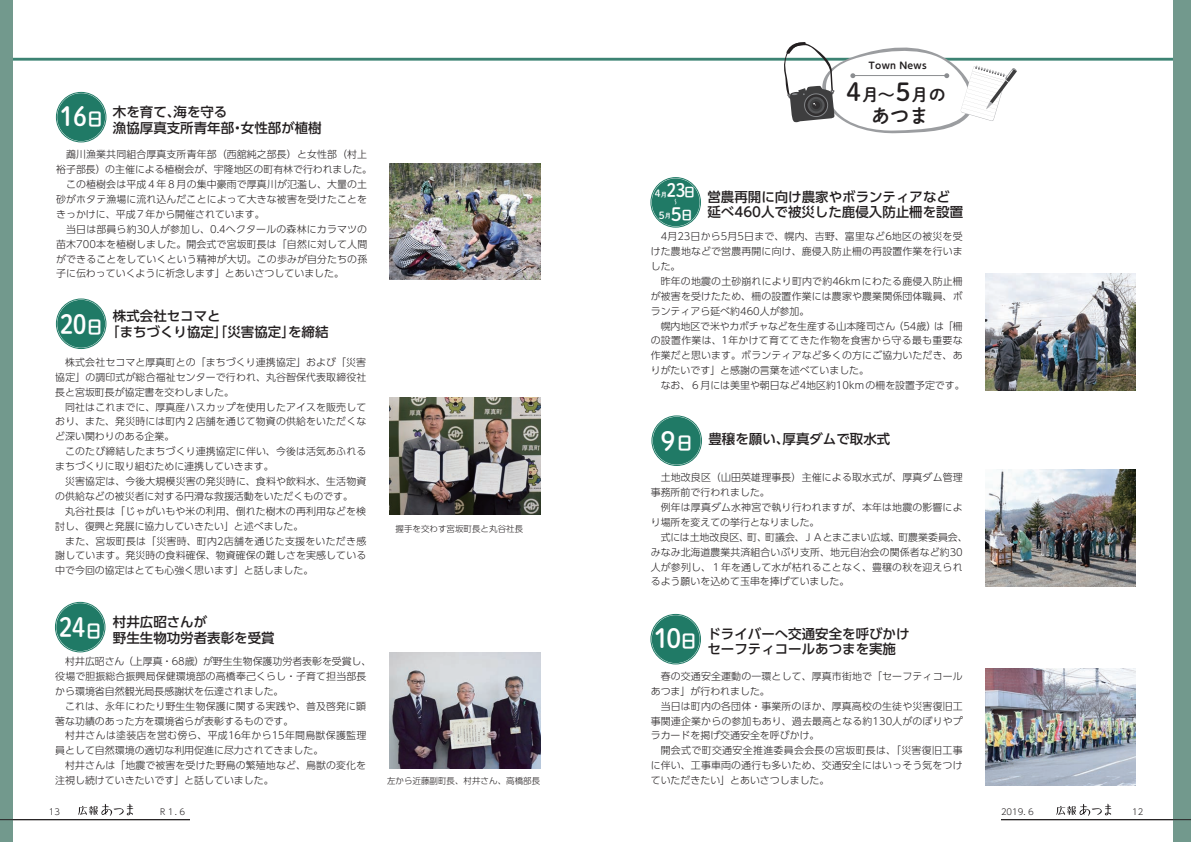
<style>
.page{position:relative;width:1191px;height:842px;background:#fff}
.page>*{position:absolute;margin:0;border:0;box-sizing:border-box;transform-origin:0 0}
.t1{font:26.2px "Shuei M Go Std B";color:#fff}
.t2{font:26.2px "Shuei M Go Std B";color:#fff;scale:.95 1}
.t3{font:24.8px "Shuei M Go Std B";color:#231f20}
.t4{font:19.1px "Shuei M Go Std B";color:#fff}
.t5{font:500 19.1px "Maru Anti Std";color:#231f20}
.t6{font:18.4px "Shuei M Go Std B";color:#fff}
.t7{font:17px "Shuei M Go Std B";color:#231f20}
.t8{font:500 13.5px/15.6px "UD Shin Go Pr 6";color:#231f20}
.t9{font:13.5px "Shuei M Go Std B";color:#fff}
.t10{font:300 9.9px/14.9px "UD Shin Go Pr 6";letter-spacing:.01em;color:#231f20}
.t11{font:300 9.9px "UD Shin Go Pr 6";letter-spacing:-.03em;color:#231f20}
.t12{font:9.9px "Shuei M Go Std B";color:#fff}
.t13{font:700 9.2px "UD Shin M Go Pr 6 De";letter-spacing:.025em;color:#231f20}
.t14{font:300 8.5px "UD Shin Go Pr 6";color:#231f20}
.t15{font:6.4px "Shuei M Go Std B";color:#fff}
.s1{font-size:6.4px}
.s2{font-family:"Shuei M Go Std B";font-weight:400;font-size:26.2px;color:#fff}
</style>
<div class="page">
<svg style="left:1055px;top:803px;width:57px;height:18px"></svg>
<svg style="left:77px;top:803px;width:57px;height:18px"></svg>
<hr style="left:0;top:58px;width:1191px;height:3px;background:#3c8373">
<div style="left:652px;top:178px;width:47px;height:48px;background:#207a66;border-radius:50%"></div>
<div style="left:653px;top:417px;width:47px;height:48px;background:#207a66;border-radius:50%"></div>
<div style="left:651px;top:177px;width:49px;height:50px;border:1px solid #207a66;border-radius:50%"></div>
<div style="left:652px;top:416px;width:49px;height:50px;border:1px solid #207a66;border-radius:50%"></div>
<svg style="left:783px;top:42px;width:234px;height:92px"></svg>
<div style="left:652px;top:615px;width:47px;height:48px;background:#207a66;border-radius:50%"></div>
<div style="left:651px;top:614px;width:49px;height:50px;border:1px solid #207a66;border-radius:50%"></div>
<div style="left:0;top:0;width:13px;height:842px;background:#72998d"></div>
<div style="left:1174px;top:0;width:17px;height:842px;background:#72998d"></div>
<hr style="left:0;top:819px;width:190px;height:1px;background:#231f20">
<hr style="left:1001px;top:819px;width:190px;height:1px;background:#231f20">
<img style="left:985px;top:668px;width:150px;height:117px">
<img style="left:985px;top:273px;width:150px;height:117px">
<img style="left:985px;top:470px;width:150px;height:117px">
<div style="left:57px;top:93px;width:48px;height:48px;background:#207a66;border-radius:50%"></div>
<div style="left:57px;top:300px;width:48px;height:48px;background:#207a66;border-radius:50%"></div>
<div style="left:56px;top:603px;width:48px;height:48px;background:#207a66;border-radius:50%"></div>
<div style="left:56px;top:92px;width:50px;height:50px;border:1px solid #207a66;border-radius:50%"></div>
<div style="left:56px;top:299px;width:50px;height:50px;border:1px solid #207a66;border-radius:50%"></div>
<div style="left:55px;top:602px;width:50px;height:50px;border:1px solid #207a66;border-radius:50%"></div>
<img style="left:390px;top:163px;width:150px;height:117px">
<img style="left:390px;top:652px;width:150px;height:117px">
<img style="left:390px;top:397px;width:150px;height:117px">
<h1 class="t1" style="left:61px;top:97px;width:28px">16</h1>
<h3 class="t4" style="left:86px;top:105px;width:21px">日</h3>
<h3 class="t8" style="left:113px;top:104px;width:69px">木を育て、</h3>
<h3 class="t8" style="left:174px;top:104px;width:55px">海を守る</h3>
<h3 class="t8" style="left:241px;top:120px;width:82px">女性部が植樹</h3>
<h3 class="t8" style="left:113px;top:120px;width:123px">漁協厚真支所青年部</h3>
<h3 class="t8" style="left:231px;top:120px;width:15px">・</h3>
<p class="t10" style="left:66px;top:147px;width:302px">鵡川漁業共同組合厚真支所青年部（西舘純之部長）と女性部（村上</p>
<p class="t10" style="left:56px;top:162px;width:317px">裕子部長）の主催による植樹会が、宇隆地区の町有林で行われました。</p>
<p class="t10" style="left:66px;top:177px;width:302px">この植樹会は平成４年８月の集中豪雨で厚真川が氾濫し、大量の土</p>
<p class="t10" style="left:56px;top:191px;width:312px">砂がホタテ漁場に流れ込んだことによって大きな被害を受けたことを</p>
<p class="t10" style="left:56px;top:206px;width:210px">きっかけに、平成７年から開催されています。</p>
<p class="t10" style="left:66px;top:221px;width:302px">当日は部員ら約30人が参加し、0.4ヘクタールの森林にカラマツの</p>
<p class="t10" style="left:56px;top:236px;width:312px">苗木700本を植樹しました。開会式で宮坂町長は「自然に対して人間</p>
<p class="t10" style="left:56px;top:251px;width:312px">ができることをしていくという精神が大切。この歩みが自分たちの孫</p>
<p class="t10" style="left:56px;top:266px;width:289px">子に伝わっていくように祈念します」とあいさつしていました。</p>
<h1 class="t1" style="left:60px;top:305px;width:28px">20</h1>
<h3 class="t4" style="left:85px;top:313px;width:21px">日</h3>
<h3 class="t8" style="left:113px;top:308px;width:109px">株式会社セコマと</h3>
<h3 class="t8" style="left:106px;top:323px;width:190px">「まちづくり協定」「災害協定」</h3>
<h3 class="t8" style="left:288px;top:323px;width:42px">を締結</h3>
<p class="t10" style="left:55px;top:354px;width:312px;text-align:justify;text-indent:10px">株式会社セコマと厚真町との「まちづくり連携協定」および「災害協定」の調印式が総合福祉センターで行われ、丸谷智保代表取締役社長と宮坂町長が協定書を交わしました。</p>
<p class="t10" style="left:55px;top:399px;width:312px;text-align:justify;text-indent:10px">同社はこれまでに、厚真産ハスカップを使用したアイスを販売しており、また、発災時には町内２店舗を通じて物資の供給をいただくなど深い関わりのある企業。</p>
<p class="t10" style="left:55px;top:444px;width:312px;text-indent:10px">このたび締結したまちづくり連携協定に伴い、今後は活気あふれるまちづくりに取り組むために連携していきます。</p>
<p class="t10" style="left:55px;top:473px;width:312px;text-indent:10px">災害協定は、今後大規模災害の発災時に、食料や飲料水、生活物資の供給などの被災者に対する円滑な救援活動をいただくものです。</p>
<p class="t10" style="left:55px;top:503px;width:312px;text-indent:10px">丸谷社長は「じゃがいもや米の利用、倒れた樹木の再利用などを検討し、復興と発展に協力していきたい」と述べました。</p>
<p class="t10" style="left:55px;top:533px;width:312px;text-align:justify;text-indent:10px">また、宮坂町長は「災害時、町内2店舗を通じた支援をいただき感謝しています。発災時の食料確保、物資確保の難しさを実感している中で今回の協定はとても心強く思います」と話しました。</p>
<h1 class="t1" style="left:59px;top:608px;width:28px">24</h1>
<h3 class="t4" style="left:84px;top:616px;width:21px">日</h3>
<h3 class="t8" style="left:113px;top:614px;width:163px">村井広昭さんが<br>野生生物功労者表彰を受賞</h3>
<p class="t10" style="left:55px;top:653px;width:317px;text-indent:10px">村井広昭さん（上厚真・68歳）が野生生物保護功労者表彰を受賞し、役場で胆振総合振興局保健環境部の高橋奉己くらし・子育て担当部長から環境省自然観光局長感謝状を伝達されました。</p>
<p class="t10" style="left:55px;top:698px;width:312px;text-indent:10px">これは、永年にわたり野生生物保護に関する実践や、普及啓発に顕著な功績のあった方を環境省らが表彰するものです。</p>
<p class="t10" style="left:55px;top:728px;width:312px;text-indent:10px">村井さんは塗装店を営む傍ら、平成16年から15年間鳥獣保護監理員として自然環境の適切な利用促進に尽力されてきました。</p>
<p class="t10" style="left:55px;top:758px;width:312px;text-indent:10px">村井さんは「地震で被害を受けた野鳥の繁殖地など、鳥獣の変化を注視し続けていきたいです」と話していました。</p>
<p class="t14" style="left:49px;top:805px;width:13px">13</p>
<p class="t14" style="left:160px;top:805px;width:28px">R１.６</p>
<p class="t14" style="left:395px;top:522px;width:129px">握手を交わす宮坂町長と丸谷社長</p>
<p class="t14" style="left:387px;top:774px;width:155px">左から近藤副町長、村井さん、高橋部長</p>
<p class="t13" style="left:868px;top:58px;width:60px">Town News</p>
<h2 class="t3" style="left:841px;top:74px;width:26px">４</h2>
<h3 class="t7" style="left:911px;top:82px;width:36px">月の</h3>
<h2 class="t3" style="left:891px;top:74px;width:26px">５</h2>
<h3 class="t7" style="left:862px;top:82px;width:34px">月~</h3>
<h3 class="t5" style="left:871px;top:102px;width:59px">あつま</h3>
<h3 class="t6" style="left:667px;top:177px;width:20px">23</h3>
<h3 class="t9" style="left:683px;top:182px;width:15px">日</h3>
<p class="t12" style="left:655px;top:186px;width:14px">4<span class="s1">月</span></p>
<p class="t15" style="left:672px;top:197px;width:5px">~</p>
<h3 class="t6" style="left:667px;top:200px;width:20px">５</h3>
<h3 class="t9" style="left:680px;top:205px;width:15px">日</h3>
<p class="t12" style="left:659px;top:208px;width:7px">5</p>
<p class="t15" style="left:665px;top:211px;width:8px">月</p>
<h3 class="t8" style="left:707px;top:188px;width:257px">営農再開に向け農家やボランティアなど延べ460人で被災した鹿侵入防止柵を設置</h3>
<p class="t10" style="left:651px;top:229px;width:313px;text-align:justify;text-indent:10px">4月23日から5月5日まで、幌内、吉野、富里など6地区の被災を受けた農地などで営農再開に向け、鹿侵入防止柵の再設置作業を行いました。</p>
<p class="t10" style="left:660px;top:273px;width:303px">昨年の地震の土砂崩れにより町内で約46kmにわたる鹿侵入防止柵</p>
<p class="t10" style="left:651px;top:288px;width:313px">が被害を受けたため、柵の設置作業には農家や農業関係団体職員、ボ</p>
<p class="t10" style="left:651px;top:303px;width:160px">ランティアら延べ約460人が参加。</p>
<p class="t10" style="left:934px;top:318px;width:30px">は「柵</p>
<p class="t10" style="left:651px;top:318px;width:313px;text-indent:10px">幌内地区で米やカボチャなどを生産する山本隆司さん<br>の設置作業は、1年かけて育ててきた作物を食害から守る最も重要な作業だと思います。ボランティアなど多くの方にご協力いただき、ありがたいです」と感謝の言葉を述べていました。</p>
<p class="t10" style="left:660px;top:377px;width:305px">なお、６月には美里や朝日など4地区約10kmの柵を設置予定です。</p>
<p class="t10" style="left:893px;top:318px;width:44px">（54歳）</p>
<h1 class="t2" style="left:655px;top:421px;width:28px">９</h1>
<h3 class="t4" style="left:675px;top:429px;width:21px">日</h3>
<h3 class="t8" style="left:782px;top:431px;width:109px">厚真ダムで取水式</h3>
<h3 class="t8" style="left:708px;top:431px;width:82px">豊穣を願い、</h3>
<p class="t10" style="left:651px;top:470px;width:313px;text-indent:10px">土地改良区（山田英雄理事長）主催による取水式が、厚真ダム管理事務所前で行われました。</p>
<p class="t10" style="left:660px;top:499px;width:303px">例年は厚真ダム水神宮で執り行われますが、本年は地震の影響によ</p>
<p class="t10" style="left:651px;top:514px;width:170px">り場所を変えての挙行となりました。</p>
<p class="t10" style="left:898px;top:529px;width:71px">町農業委員会、</p>
<p class="t10" style="left:765px;top:529px;width:41px">町議会、</p>
<p class="t11" style="left:803px;top:529px;width:98px">ＪＡとまこまい広域、</p>
<p class="t10" style="left:651px;top:529px;width:313px;text-indent:10px">式には土地改良区、<br>みなみ北海道農業共済組合いぶり支所、地元自治会の関係者など約30人が参列し、１年を通して水が枯れることなく、豊穣の秋を迎えられるよう願いを込めて玉串を捧げていました。</p>
<p class="t10" style="left:747px;top:529px;width:21px">町、</p>
<h3 class="t8" style="left:654px;top:625px;width:257px"><span class="s2">10</span> ドライバーへ交通安全を呼びかけ</h3>
<h3 class="t4" style="left:679px;top:627px;width:21px">日</h3>
<h3 class="t8" style="left:707px;top:641px;width:190px">セーフティコールあつまを実施</h3>
<p class="t10" style="left:651px;top:668px;width:313px;text-indent:10px">春の交通安全運動の一環として、厚真市街地で「セーフティコールあつま」が行われました。</p>
<p class="t10" style="left:651px;top:698px;width:313px;text-align:justify;text-indent:10px">当日は町内の各団体・事業所のほか、厚真高校の生徒や災害復旧工事関連企業からの参加もあり、過去最高となる約130人がのぼりやプラカードを掲げ交通安全を呼びかけ。</p>
<p class="t10" style="left:651px;top:743px;width:313px;text-align:justify;text-indent:10px">開会式で町交通安全推進委員会会長の宮坂町長は、「災害復旧工事に伴い、工事車両の通行も多いため、交通安全にはいっそう気をつけていただきたい」とあいさつしました。</p>
<p class="t14" style="left:1001px;top:805px;width:36px">2019.６</p>
<p class="t14" style="left:1132px;top:805px;width:13px">12</p>
</div>
